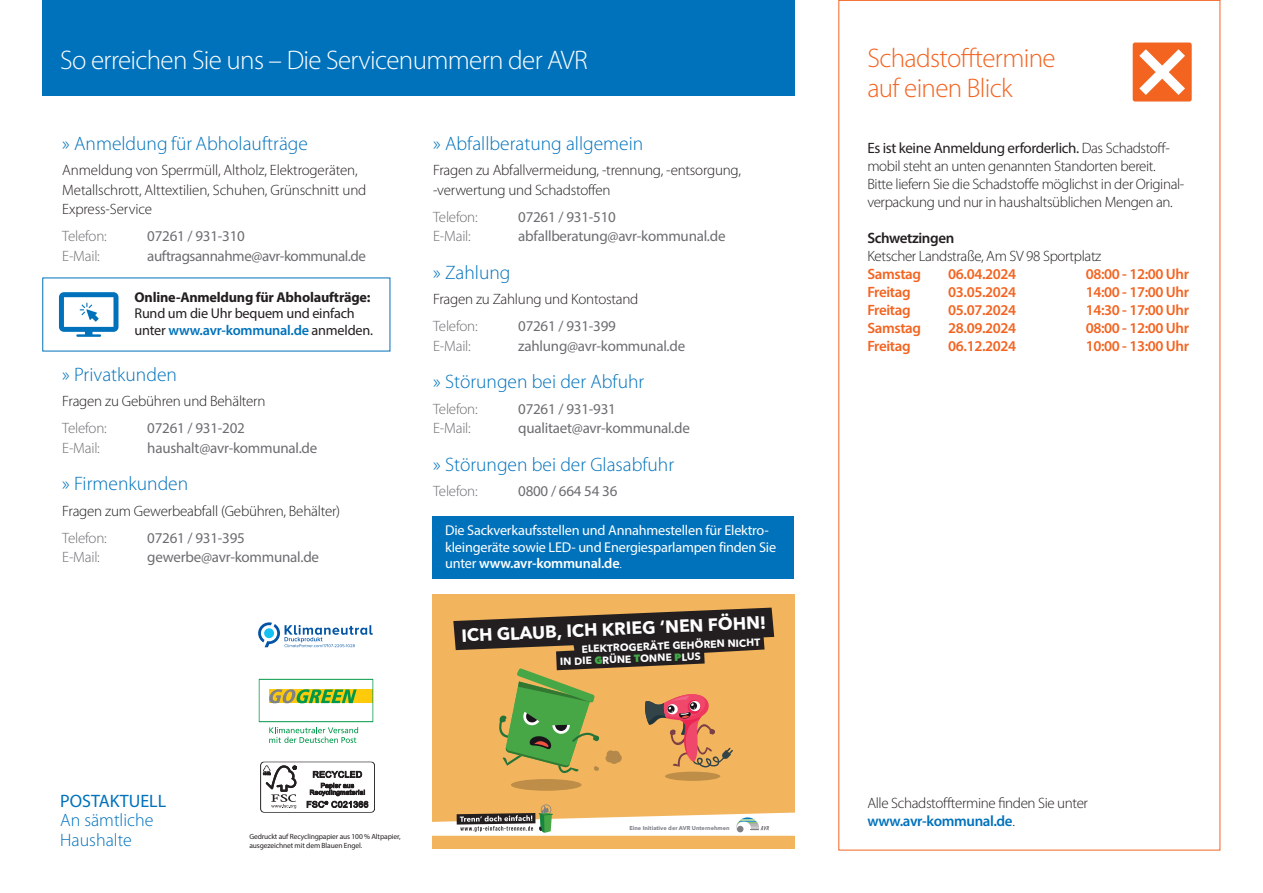
<style>
.page{position:relative;width:1263px;height:893px;background:#fff}
.page>*{position:absolute;margin:0;border:0;box-sizing:border-box;transform-origin:0 0}
.t1{font:300 27px "Myriad Pro";letter-spacing:-.025em;color:#fff}
.t2{font:300 27px/30px "Myriad Pro";letter-spacing:-.025em;color:#f36421}
.t3{font:300 19.5px "Myriad Pro";color:#0072bc}
.t4{font:300 18px/19.5px "Myriad Pro";color:#0072bc}
.t5{font:18px "Myriad Pro";color:#0072bc}
.t6{font:700 17.55px "Avenir Next";color:#fff}
.t7{font:300 15px/18px "Myriad Pro";letter-spacing:-.015em;color:#231f20}
.t8{font:15px "Myriad Pro";letter-spacing:-.015em;color:#6c6d70}
.t9{font:600 15px "Myriad Pro";letter-spacing:-.025em;color:#f36421}
.t10{font:300 15px "Myriad Pro";letter-spacing:-.015em;color:#6c6d70}
.t11{font:600 15px "Myriad Pro";letter-spacing:-.025em;color:#231f20}
.t12{font:14.25px/16.5px "Myriad Pro";letter-spacing:-.015em;color:#fff}
.t13{font:14.25px/16.5px "Myriad Pro";letter-spacing:-.015em;color:#231f20}
.t14{font:700 14.25px "Myriad Pro";letter-spacing:-.015em;color:#231f20}
.t15{font:700 10.35px/12px "Avenir Next";color:#fff}
.t16{font:7.5px/9px "Myriad Pro";letter-spacing:-.015em;color:#231f20}
.t17{font:700 5.7px "Avenir Next";color:#81848d}
.s1{font-weight:600;color:#0072bc}
.s2{font-weight:600}
.s3{font-weight:300}
.s4{font-weight:800;color:#42ab48}
.s5{font-weight:400}
</style>
<div class="page">
<div style="left:42px;top:0;width:753px;height:95px;background:#0072bc"></div>
<svg style="left:1133px;top:43px;width:59px;height:59px"></svg>
<div style="left:260px;top:761px;width:115px;height:52px;border:1px solid #231f20;border-radius:4px"></div>
<svg style="left:263px;top:765px;width:34px;height:43px"></svg>
<svg style="left:307px;top:771px;width:61px;height:37px"></svg>
<svg style="left:258px;top:622px;width:115px;height:25px"></svg>
<div style="left:258px;top:677px;width:115px;height:68px;background:linear-gradient(to right,#feffff,#fff);border-radius:3px"></div>
<svg style="left:258px;top:679px;width:115px;height:64px"></svg>
<div style="left:433px;top:594px;width:361px;height:255px;background:#f2b55d"></div>
<svg style="left:433px;top:804px;width:361px;height:32px"></svg>
<div style="left:511px;top:779px;width:71px;height:12px;background:#be8d48;border-radius:50%"></div>
<div style="left:665px;top:772px;width:55px;height:9px;background:#be8d48;border-radius:50%"></div>
<svg style="left:453px;top:608px;width:321px;height:169px"></svg>
<svg style="left:59px;top:292px;width:59px;height:45px"></svg>
<div style="left:433px;top:516px;width:361px;height:62px;background:#0072bc"></div>
<h1 class="t1" style="left:60px;top:50px;width:529px">So erreichen Sie uns – Die Servicenummern der AVR</h1>
<h2 class="t3" style="left:62px;top:136px;width:247px">» Anmeldung für Abholaufträge</h2>
<p class="t7" style="left:62px;top:162px;width:306px;line-height:19.5px">Anmeldung von Sperrmüll, Altholz, Elektrogeräten,<br>Metallschrott, Alttextilien, Schuhen, Grünschnitt und<br>Express-Service</p>
<p class="t10" style="left:62px;top:231px;width:46px">Telefon:</p>
<p class="t8" style="left:147px;top:231px;width:99px">07261 / 931-310</p>
<p class="t10" style="left:62px;top:250px;width:39px">E-Mail:</p>
<p class="t8" style="left:147px;top:250px;width:220px">auftragsannahme@avr-kommunal.de</p>
<p class="t14" style="left:135px;top:291px;width:237px">Online-Anmeldung für Abholaufträge:</p>
<p class="t13" style="left:135px;top:306px;width:240px">Rund um die Uhr bequem und einfach unter <span class="s1">www.avr-kommunal.de</span> anmelden.</p>
<h2 class="t3" style="left:62px;top:367px;width:116px">» Privatkunden</h2>
<p class="t7" style="left:62px;top:394px;width:205px">Fragen zu Gebühren und Behältern</p>
<p class="t10" style="left:62px;top:423px;width:46px">Telefon:</p>
<p class="t8" style="left:147px;top:423px;width:99px">07261 / 931-202</p>
<p class="t10" style="left:62px;top:442px;width:39px">E-Mail:</p>
<p class="t8" style="left:147px;top:442px;width:172px">haushalt@avr-kommunal.de</p>
<h2 class="t3" style="left:62px;top:477px;width:127px">» Firmenkunden</h2>
<p class="t7" style="left:62px;top:503px;width:279px">Fragen zum Gewerbeabfall (Gebühren, Behälter)</p>
<p class="t10" style="left:62px;top:532px;width:46px">Telefon:</p>
<p class="t8" style="left:147px;top:532px;width:99px">07261 / 931-395</p>
<p class="t10" style="left:62px;top:552px;width:39px">E-Mail:</p>
<p class="t8" style="left:147px;top:552px;width:173px">gewerbe@avr-kommunal.de</p>
<h2 class="t3" style="left:433px;top:136px;width:211px">» Abfallberatung allgemein</h2>
<p class="t7" style="left:433px;top:162px;width:309px;line-height:19.5px">Fragen zu Abfallvermeidung, -trennung, -entsorgung, -verwertung und Schadstoffen</p>
<p class="t10" style="left:433px;top:211px;width:46px">Telefon:</p>
<p class="t8" style="left:518px;top:211px;width:99px">07261 / 931-510</p>
<p class="t10" style="left:433px;top:231px;width:39px">E-Mail:</p>
<p class="t8" style="left:518px;top:231px;width:209px">abfallberatung@avr-kommunal.de</p>
<h2 class="t3" style="left:433px;top:265px;width:79px">» Zahlung</h2>
<p class="t7" style="left:433px;top:292px;width:207px">Fragen zu Zahlung und Kontostand</p>
<p class="t10" style="left:433px;top:321px;width:46px">Telefon:</p>
<p class="t8" style="left:518px;top:321px;width:99px">07261 / 931-399</p>
<p class="t10" style="left:433px;top:340px;width:39px">E-Mail:</p>
<p class="t8" style="left:518px;top:340px;width:168px">zahlung@avr-kommunal.de</p>
<h2 class="t3" style="left:433px;top:375px;width:213px">» Störungen bei der Abfuhr</h2>
<p class="t10" style="left:433px;top:403px;width:46px">Telefon:</p>
<p class="t8" style="left:518px;top:403px;width:99px">07261 / 931-931</p>
<p class="t10" style="left:433px;top:423px;width:39px">E-Mail:</p>
<p class="t8" style="left:518px;top:423px;width:173px">qualitaet@avr-kommunal.de</p>
<h2 class="t3" style="left:433px;top:457px;width:242px">» Störungen bei der Glasabfuhr</h2>
<p class="t10" style="left:433px;top:486px;width:46px">Telefon:</p>
<p class="t8" style="left:518px;top:486px;width:101px">0800 / 664 54 36</p>
<p class="t12" style="left:445px;top:523px;width:333px">Die Sackverkaufsstellen und Annahmestellen für Elektro&shy;kleingeräte sowie LED- und Energiesparlampen finden Sie unter <span class="s2">www.avr-kommunal.de</span><span class="s3">.</span></p>
<p class="t6" style="left:461px;top:627px;width:307px;rotate:-3deg">ICH GLAUB, ICH KRIEG ‘NEN FÖHN!</p>
<p class="t15" style="left:559px;top:643px;width:202px;text-indent:22px;rotate:-2deg">ELEKTROGERÄTE GEHÖREN NICHT<br>IN DIE <span class="s4">G</span>RÜNE <span class="s4">T</span>ONNE <span class="s4">P</span>LUS</p>
<p class="t5" style="left:60px;top:794px;width:108px">POSTAKTUELL</p>
<p class="t4" style="left:60px;top:812px;width:95px">An sämtliche<br>Haushalte</p>
<p class="t16" style="left:249px;top:832px;width:153px">Gedruckt auf Recyclingpapier aus 100 % Altpapier, ausgezeichnet mit dem Blauen Engel.</p>
<p class="t17" style="left:629px;top:825px;width:102px">Eine Initiative der AVR Unternehmen</p>
<h1 class="t2" style="left:867px;top:45px;width:190px">Schadstofftermine auf einen Blick</h1>
<p class="t7" style="left:867px;top:140px;width:318px"><span class="s5">Es ist keine Anmeldung erforderlich.</span> Das Schadstoff&shy;mobil steht an unten genannten Standorten bereit.<br>Bitte liefern Sie die Schadstoffe möglichst in der Original&shy;verpackung und nur in haushaltsüblichen Mengen an.</p>
<p class="t11" style="left:867px;top:232px;width:88px">Schwetzingen</p>
<p class="t7" style="left:867px;top:248px;width:235px">Ketscher Landstraße, Am SV 98 Sportplatz</p>
<p class="t9" style="left:867px;top:268px;width:55px">Samstag</p>
<p class="t9" style="left:948px;top:268px;width:70px">06.04.2024</p>
<p class="t9" style="left:1086px;top:268px;width:105px">08:00 - 12:00 Uhr</p>
<p class="t9" style="left:867px;top:286px;width:45px">Freitag</p>
<p class="t9" style="left:948px;top:286px;width:70px">03.05.2024</p>
<p class="t9" style="left:1086px;top:286px;width:105px">14:00 - 17:00 Uhr</p>
<p class="t9" style="left:867px;top:304px;width:45px">Freitag</p>
<p class="t9" style="left:948px;top:304px;width:70px">05.07.2024</p>
<p class="t9" style="left:1086px;top:304px;width:105px">14:30 - 17:00 Uhr</p>
<p class="t9" style="left:867px;top:322px;width:55px">Samstag</p>
<p class="t9" style="left:948px;top:322px;width:70px">28.09.2024</p>
<p class="t9" style="left:1086px;top:322px;width:105px">08:00 - 12:00 Uhr</p>
<p class="t9" style="left:867px;top:340px;width:45px">Freitag</p>
<p class="t9" style="left:948px;top:340px;width:70px">06.12.2024</p>
<p class="t9" style="left:1086px;top:340px;width:105px">10:00 - 13:00 Uhr</p>
<p class="t7" style="left:867px;top:795px;width:222px">Alle Schadstofftermine finden Sie unter <span class="s1">www.avr-kommunal.de</span>.</p>
</div>
